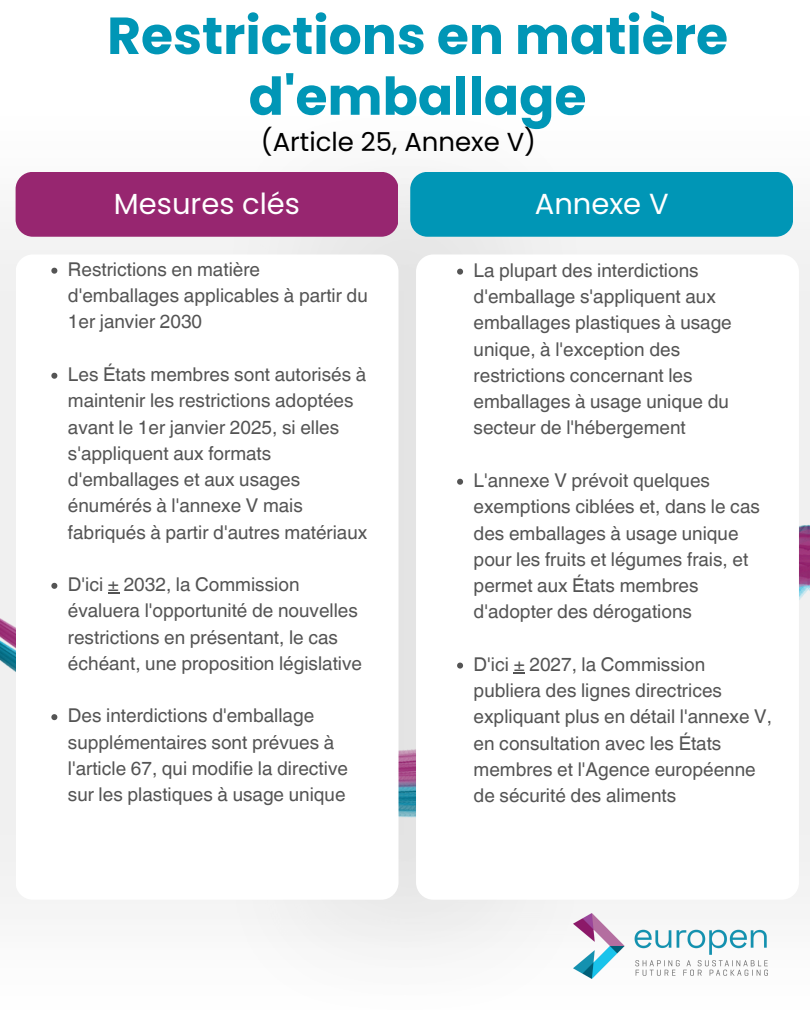
<style>
.page{position:relative;width:810px;height:1013px;background:#fff}
.page>*{position:absolute;margin:0;border:0;box-sizing:border-box;transform-origin:0 0}
.t1{font:700 52px/60.8px "Poppins";color:#0096b6;text-align:center}
.t2{font:29px "Poppins";color:#fff}
.t3{font:26px "Poppins";color:#000}
.t4{font:25px/34.5px "Helvetica World";color:#545454}
.t5{font:19px/26.2px "Helvetica World";color:#545454}
</style>
<div class="page">
<div style="left:0;top:172px;width:228px;height:732px;background:#f3f3f3"></div>
<img style="left:228px;top:172px;width:582px;height:807px">
<img style="left:0;top:516px;width:810px;height:361px">
<div style="left:416px;top:254px;width:383px;height:645px;background:#fff;border-radius:17px"></div>
<div style="left:16px;top:172px;width:382px;height:65px;background:#972670;border-radius:17px"></div>
<svg style="left:457px;top:269px;width:6px;height:6px"></svg>
<svg style="left:457px;top:479px;width:6px;height:6px"></svg>
<svg style="left:457px;top:662px;width:6px;height:6px"></svg>
<svg style="left:514px;top:672px;width:11px;height:2px"></svg>
<div style="left:16px;top:254px;width:383px;height:645px;background:#fff;border-radius:17px"></div>
<div style="left:410px;top:172px;width:383px;height:65px;background:#0096b6;border-radius:17px"></div>
<svg style="left:51px;top:268px;width:6px;height:6px"></svg>
<svg style="left:51px;top:373px;width:6px;height:6px"></svg>
<svg style="left:51px;top:583px;width:6px;height:6px"></svg>
<svg style="left:108px;top:592px;width:11px;height:2px"></svg>
<svg style="left:51px;top:714px;width:6px;height:6px"></svg>
<img style="left:573px;top:913px;width:195px;height:65px">
<p class="t1" style="left:107px;top:5px;width:622px">Restrictions en matière d'emballage</p>
<p class="t3" style="left:261px;top:124px;width:277px">(Article 25, Annexe V)</p>
<h1 class="t2" style="left:114px;top:183px;width:188px">Mesures clés</h1>
<p class="t5" style="left:68px;top:256px;width:301px">Restrictions en matière d'emballages applicables à partir du<br>1er janvier 2030</p>
<h2 class="t5" style="left:68px;top:361px;width:301px">Les États membres sont autorisés à maintenir les restrictions adoptées avant le 1er janvier 2025, si elles s'appliquent aux formats d'emballages et aux usages énumérés à l'annexe V mais fabriqués à partir d'autres matériaux</h2>
<p class="t5" style="left:68px;top:571px;width:296px">D'ici ± 2032, la Commission évaluera l'opportunité de nouvelles restrictions en présentant, le cas échéant, une proposition législative</p>
<p class="t5" style="left:68px;top:702px;width:282px">Des interdictions d'emballage supplémentaires sont prévues à l'article 67, qui modifie la directive sur les plastiques à usage unique</p>
<p class="t4" style="left:79px;top:273px;width:235px">Deletion of one of the provisions enabling</p>
<h2 class="t4" style="left:79px;top:376px;width:222px">States to provide for further labelling requirements</h2>
<p class="t4" style="left:79px;top:480px;width:288px">Nationally (to identify EPR or DRS)</p>
<p class="t2" style="left:535px;top:183px;width:135px">Annexe V</p>
<p class="t5" style="left:474px;top:257px;width:260px">La plupart des interdictions d'emballage s'appliquent aux emballages plastiques à usage unique, à l'exception des restrictions concernant les emballages à usage unique du secteur de l'hébergement</p>
<p class="t5" style="left:474px;top:467px;width:288px">L'annexe V prévoit quelques exemptions ciblées et, dans le cas des emballages à usage unique pour les fruits et légumes frais, et permet aux États membres d'adopter des dérogations</p>
<p class="t5" style="left:474px;top:651px;width:300px">D'ici ± 2027, la Commission publiera des lignes directrices expliquant plus en détail l'annexe V, en consultation avec les États membres et l'Agence européenne de sécurité des aliments</p>
</div>
